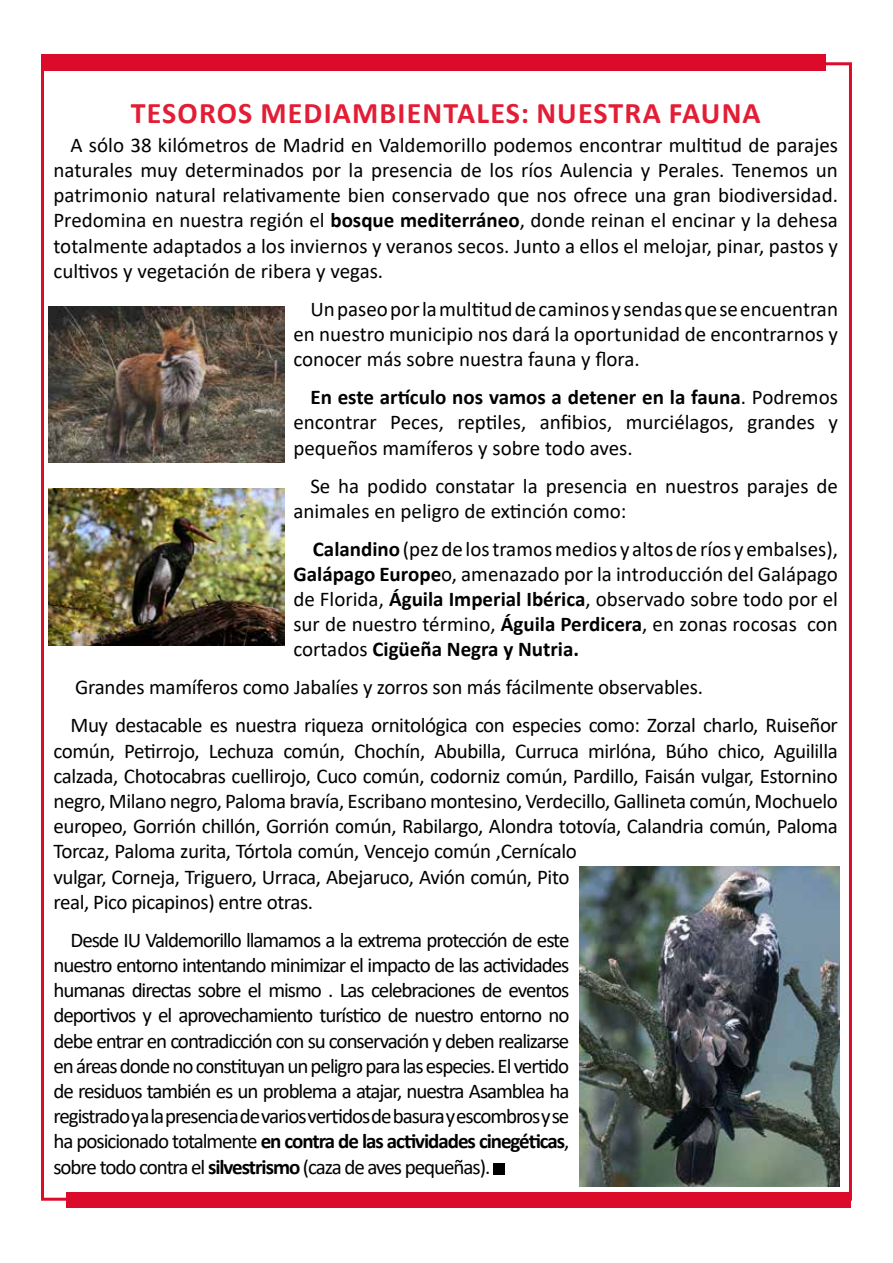
<style>
.page{position:relative;width:893px;height:1263px;background:#fff}
.page>*{position:absolute;margin:0;border:0;box-sizing:border-box;transform-origin:0 0}
.t1{font:700 30px "Calibri";letter-spacing:.04em;color:#e21d36}
.t2{font:21px/25.2px "Calibri";letter-spacing:-.02em;color:#000;text-align:justify}
.t3{font:21px/25.2px "Calibri";color:#000}
.s1{font-weight:700}
</style>
<div class="page">
<div style="left:67px;top:1192px;width:784px;height:16px;background:#dd0b2a"></div>
<div style="left:42px;top:54px;width:784px;height:17px;background:#dd0b2a"></div>
<img style="left:49px;top:307px;width:236px;height:156px">
<img style="left:49px;top:489px;width:236px;height:157px">
<img style="left:579px;top:867px;width:260px;height:319px">
<div style="left:493px;top:1163px;width:12px;height:11px;background:#000"></div>
<h1 class="t1" style="left:131px;top:92px;width:632px">TESOROS MEDIAMBIENTALES: NUESTRA FAUNA</h1>
<p class="t2" style="left:53px;top:132px;width:786px;text-indent:17px">A sólo 38 kilómetros de Madrid en Valdemorillo podemos encontrar multitud de parajes naturales muy determinados por la presencia de los ríos Aulencia y Perales. Tenemos un patrimonio natural relativamente bien conservado que nos ofrece una gran biodiversidad.<br>Predomina en nuestra región el <span class="s1">bosque mediterráneo</span>, donde reinan el encinar y la dehesa totalmente adaptados a los inviernos y veranos secos. Junto a ellos el melojar, pinar, pastos y cultivos y vegetación de ribera y vegas.</p>
<p class="t2" style="left:293px;top:296px;width:546px;text-indent:17px">Un paseo por la multitud de caminos y sendas que se encuentran en nuestro municipio nos dará la oportunidad de encontrarnos y conocer más sobre nuestra fauna y flora.</p>
<p class="t2" style="left:293px;top:384px;width:546px;text-indent:17px"><span class="s1">En este artículo nos vamos a detener en la fauna</span>. Podremos encontrar Peces, reptiles, anfibios, murciélagos, grandes y pequeños mamíferos y sobre todo aves.</p>
<p class="t3" style="left:293px;top:472px;width:546px;text-indent:17px">Se ha podido constatar la presencia en nuestros parajes de animales en peligro de extinción como:</p>
<p class="t2" style="left:293px;top:536px;width:546px;text-indent:19px"><span class="s1">Calandino</span> (pez de los tramos medios y altos de ríos y embalses), <span class="s1">Galápago Europe</span>o, amenazado por la introducción del Galápago de Florida, <span class="s1">Águila Imperial Ibérica</span>, observado sobre todo por el sur de nuestro término, <span class="s1">Águila Perdicera</span>, en zonas rocosas con cortados <span class="s1">Cigüeña Negra y Nutria.</span></p>
<p class="t2" style="left:70px;top:668px;width:769px;line-height:38px">Grandes mamíferos como Jabalíes y zorros son más fácilmente observables.<br>Muy destacable es nuestra riqueza ornitológica con especies como: Zorzal charlo, Ruiseñor</p>
<p class="t2" style="left:53px;top:737px;width:786px;text-align:left">común, Petirrojo, Lechuza común, Chochín, Abubilla, Curruca mirlóna, Búho chico, Aguililla calzada, Chotocabras cuellirojo, Cuco común, codorniz común, Pardillo, Faisán vulgar, Estornino negro, Milano negro, Paloma bravía, Escribano montesino, Verdecillo, Gallineta común, Mochuelo europeo, Gorrión chillón, Gorrión común, Rabilargo, Alondra totovía, Calandria común, Paloma Torcaz, Paloma zurita, Tórtola común, Vencejo común ,Cernícalo<br>vulgar, Corneja, Triguero, Urraca, Abejaruco, Avión común, Pito<br>real, Pico picapinos) entre otras.</p>
<p class="t2" style="left:53px;top:927px;width:517px;text-indent:17px">Desde IU Valdemorillo llamamos a la extrema protección de este nuestro entorno intentando minimizar el impacto de las actividades humanas directas sobre el mismo . Las celebraciones de eventos deportivos y el aprovechamiento turístico de nuestro entorno no debe entrar en contradicción con su conservación y deben realizarse en áreas donde no constituyan un peligro para las especies. El vertido de residuos también es un problema a atajar, nuestra Asamblea ha registrado ya la presencia de varios vertidos de basura y escombros y se ha posicionado totalmente <span class="s1">en contra de las actividades cinegéticas</span>, sobre todo contra el <span class="s1">silvestrismo</span> (caza de aves pequeñas).</p>
</div>
